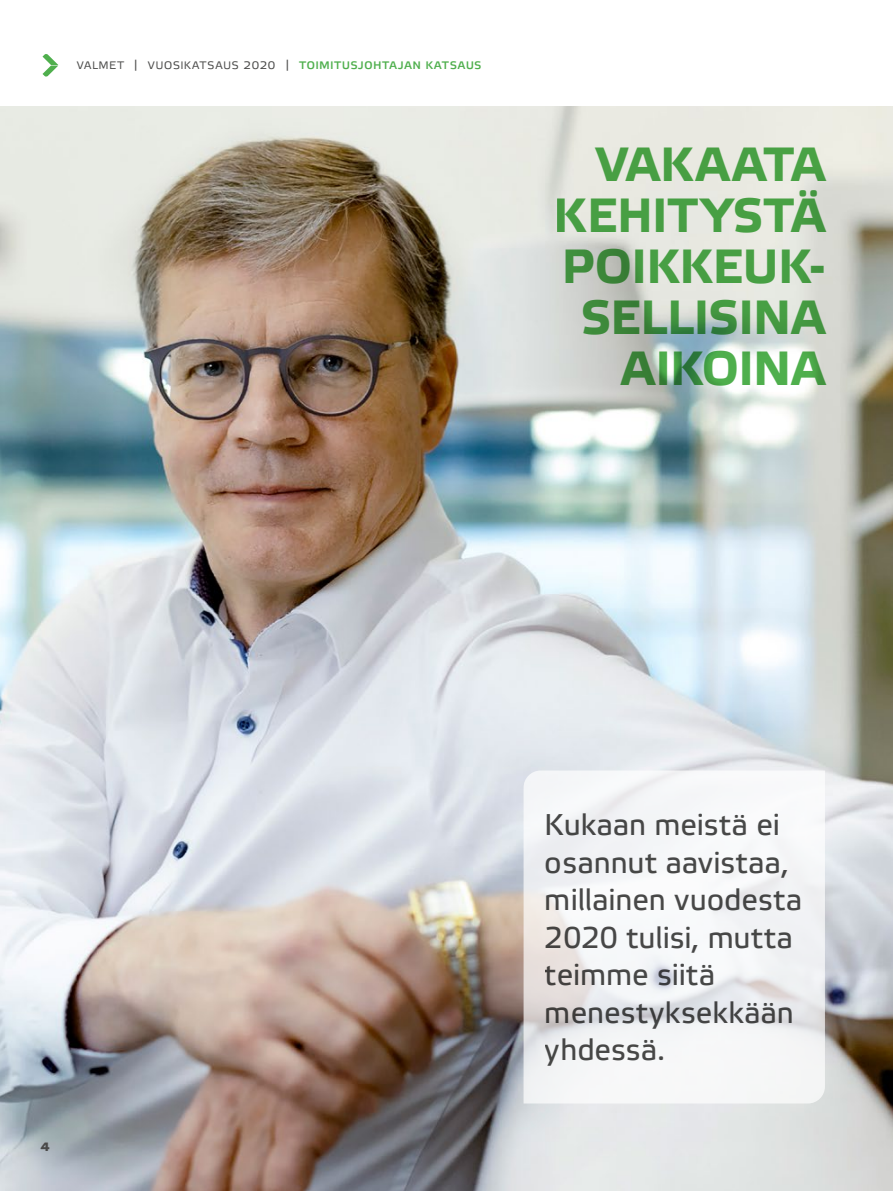
<style>
.page{position:relative;width:893px;height:1191px;background:#fff}
.page>*{position:absolute;margin:0;border:0;box-sizing:border-box;transform-origin:0 0}
.t1{font:700 48px/51px "Etelka Text";color:#4faf4d;text-align:right}
.t2{font:30px/37.5px "Etelka Text";letter-spacing:-.005em;color:#4a4a49}
.t3{font:700 16.5px "Etelka Text";color:#4a4a49}
.t4{font:300 15px "Etelka";letter-spacing:.01em;color:#4a4a49}
.s1{font-family:"Etelka Text";font-weight:400;color:#4faf4d}
</style>
<div class="page">
<img style="left:0;top:106px;width:893px;height:1085px">
<svg style="left:524px;top:770px;width:301px;height:333px;fill:#f5f6f7"></svg>
<svg style="left:43px;top:54px;width:15px;height:23px"></svg>
<p class="t4" style="left:77px;top:55px;width:407px">valmet | vuosikatsaus 2020 | <span class="s1">toimitusjohtajan katsaus</span></p>
<h1 class="t1" style="left:554px;top:139px;width:273px">VAKAATA<br>KEHITYSTÄ<br>POIKKEUK-<br>SELLISINA<br>AIKOINA</h1>
<p class="t3" style="left:41px;top:1135px;width:11px">4</p>
<p class="t2" style="left:545px;top:806px;width:259px">Kukaan meistä ei osannut aavistaa, millainen vuodesta<br>2020 tulisi, mutta teimme siitä menestyksekkään yhdessä.</p>
</div>
